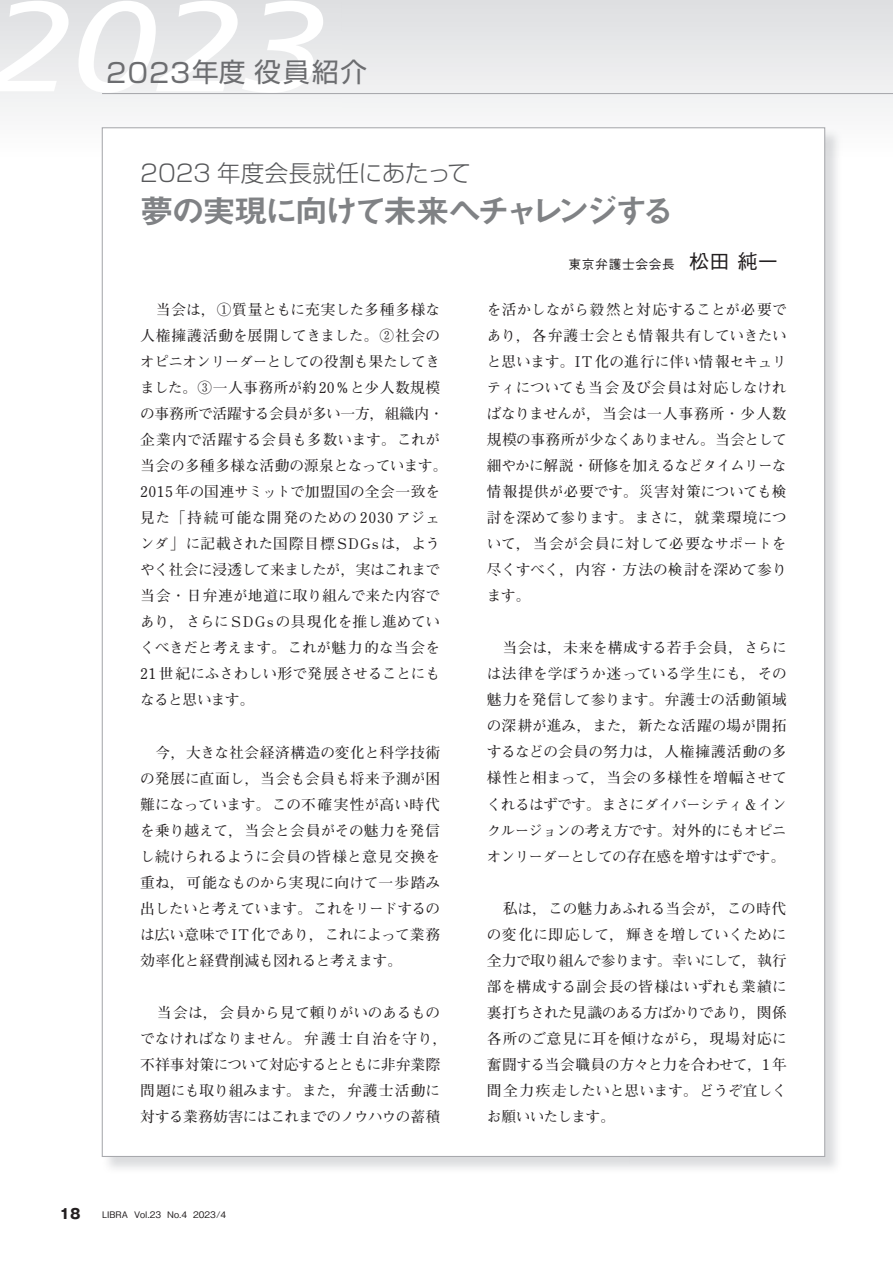
<style>
.page{position:relative;width:893px;height:1263px;background:#fff}
.page>*{position:absolute;margin:0;border:0;box-sizing:border-box;transform-origin:0 0}
.t1{font:32.25px "Midashi Go Pro MB31";letter-spacing:-.135em;color:#808285;scale:1.05 1}
.t2{font:26.55px "Shin Go Pro";letter-spacing:.055em;color:#6c6d70}
.t3{font:300 23.4px "Shin Go Pro";letter-spacing:-.005em;color:#57585a}
.t4{font:700 14.7px/26.1px "Futo Min A101 Pro";letter-spacing:-.005em;color:#231f20;text-align:justify}
.t5{font:700 13.8px "Gothic MB101 Pro";color:#231f20}
.t6{font:500 12.75px "Gothic BBB Pro";letter-spacing:.05em;color:#231f20}
.t7{font:500 9px "Gothic BBB Pro";color:#231f20}
.s1{font-size:20.25px}
</style>
<div class="page">
<svg style="left:0;top:0;width:893px;height:157px"></svg>
<img style="left:107px;top:128px;width:735px;height:1041px">
<div style="left:102px;top:127px;width:723px;height:1030px;background:#fff;border:1px solid #a8a9ad"></div>
<img style="left:0;top:3px;width:342px;height:109px">
<svg style="left:0;top:1px;width:323px;height:92px"></svg>
<hr style="left:102px;top:93px;width:791px;height:1px;background:#a8a9ad">
<h2 class="t2" style="left:106px;top:50px;width:262px">2023年度 役員紹介</h2>
<h3 class="t3" style="left:140px;top:154px;width:332px">2023 年度会長就任にあたって</h3>
<h1 class="t1" style="left:140px;top:185px;width:511px">夢の実現に向けて未来へチャレンジする</h1>
<p class="t4" style="left:140px;top:294px;width:309px;text-align:left">　当会は，①質量ともに充実した多種多様な人権擁護活動を展開してきました。②社会のオピニオンリーダーとしての役割も果たしてきました。③一人事務所が約20％と少人数規模の事務所で活躍する会員が多い一方，組織内・企業内で活躍する会員も多数います。これが当会の多種多様な活動の源泉となっています。<br>2015 年の国連サミットで加盟国の全会一致を見た「持続可能な開発のための 2030 アジェンダ」に記載された国際目標SDGsは，ようやく社会に浸透して来ましたが，実はこれまで当会・日弁連が地道に取り組んで来た内容であり，さらにSDGsの具現化を推し進めていくべきだと考えます。これが魅力的な当会を<br>21 世紀にふさわしい形で発展させることにもなると思います。</p>
<p class="t4" style="left:140px;top:737px;width:301px">　今，大きな社会経済構造の変化と科学技術の発展に直面し，当会も会員も将来予測が困難になっています。この不確実性が高い時代を乗り越えて，当会と会員がその魅力を発信し続けられるように会員の皆様と意見交換を重ね，可能なものから実現に向けて一歩踏み出したいと考えています。これをリードするのは広い意味で IT 化であり，これによって業務効率化と経費削減も図れると考えます。</p>
<p class="t4" style="left:140px;top:997px;width:309px;text-align:left">　当会は，会員から見て頼りがいのあるものでなければなりません。弁護士自治を守り，不祥事対策について対応するとともに非弁業際問題にも取り組みます。また，弁護士活動に対する業務妨害にはこれまでのノウハウの蓄積</p>
<p class="t5" style="left:60px;top:1202px;width:22px">18</p>
<p class="t7" style="left:102px;top:1207px;width:126px">LIBRA Vol.23 No.4 2023/4</p>
<p class="t6" style="left:568px;top:254px;width:211px">東京弁護士会会長　<span class="s1">松田 純一</span></p>
<p class="t4" style="left:487px;top:294px;width:301px">を活かしながら毅然と対応することが必要であり，各弁護士会とも情報共有していきたいと思います。IT化の進行に伴い情報セキュリティについても当会及び会員は対応しなければなりませんが，当会は一人事務所・少人数規模の事務所が少なくありません。当会として細やかに解説・研修を加えるなどタイムリーな情報提供が必要です。災害対策についても検討を深めて参ります。まさに，就業環境について，当会が会員に対して必要なサポートを尽くすべく，内容・方法の検討を深めて参ります。</p>
<p class="t4" style="left:487px;top:633px;width:301px">　当会は，未来を構成する若手会員，さらには法律を学ぼうか迷っている学生にも，その魅力を発信して参ります。弁護士の活動領域の深耕が進み，また，新たな活躍の場が開拓するなどの会員の努力は，人権擁護活動の多様性と相まって，当会の多様性を増幅させてくれるはずです。まさにダイバーシティ＆インクルージョンの考え方です。対外的にもオピニオンリーダーとしての存在感を増すはずです。</p>
<p class="t4" style="left:487px;top:893px;width:301px">　私は，この魅力あふれる当会が，この時代の変化に即応して，輝きを増していくために全力で取り組んで参ります。幸いにして，執行部を構成する副会長の皆様はいずれも業績に裏打ちされた見識のある方ばかりであり，関係各所のご意見に耳を傾けながら，現場対応に奮闘する当会職員の方々と力を合わせて，1年間全力疾走したいと思います。どうぞ宜しくお願いいたします。</p>
</div>
